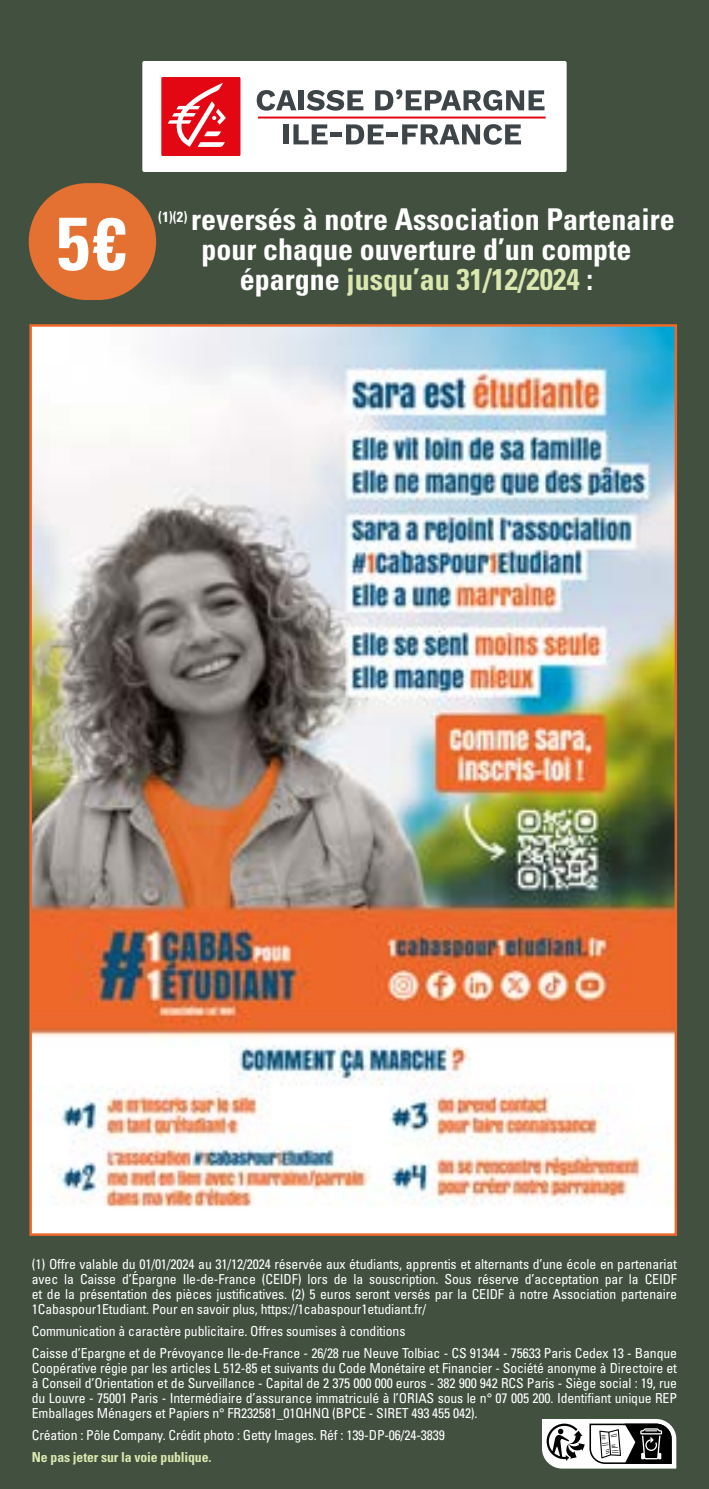
<style>
.page{position:relative;width:709px;height:1489px;background:#fff}
.page>*{position:absolute;margin:0;border:0;box-sizing:border-box;transform-origin:0 0}
.t1{font:700 condensed 75px "Univers";color:#fff}
.t2{font:700 condensed 30px/30px "Univers";color:#fff;text-align:center}
.t3{font:condensed 13.75px/15px "Univers";letter-spacing:-.01em;color:#fff;text-align:justify}
.t4{font:700 condensed 13.75px "Univers";letter-spacing:-.01em;color:#dbe7af}
.s1{color:#dbe7af}
</style>
<div class="page">
<div style="left:0;top:0;width:709px;height:1488px;background:#41503f"></div>
<svg style="left:542px;top:1419px;width:134px;height:49px;background:#a3a3a3"></svg>
<div style="left:142px;top:61px;width:424px;height:111px;background:#fff;border-radius:2px"></div>
<svg style="left:161px;top:77px;width:79px;height:79px;background:#e7303b"></svg>
<svg style="left:257px;top:90px;width:39px;height:21px"></svg>
<div style="left:299px;top:90px;width:5px;height:20px;background:#3d4548"></div>
<svg style="left:306px;top:90px;width:57px;height:21px"></svg>
<svg style="left:375px;top:89px;width:169px;height:22px"></svg>
<div style="left:284px;top:124px;width:5px;height:20px;background:#3d4548"></div>
<svg style="left:293px;top:124px;width:34px;height:20px"></svg>
<hr style="left:330px;top:132px;width:11px;height:4px;background:#3d4548">
<svg style="left:346px;top:124px;width:38px;height:20px"></svg>
<hr style="left:386px;top:132px;width:11px;height:4px;background:#3d4548">
<svg style="left:402px;top:124px;width:119px;height:21px"></svg>
<hr style="left:258px;top:116px;width:287px;height:2px;background:#e30613">
<img style="left:32px;top:327px;width:642px;height:905px">
<div style="left:29px;top:183px;width:127px;height:117px;background:#e47132;border-radius:58px"></div>
<p class="t1" style="left:56px;top:197px;width:71px">5€</p>
<p class="t2" style="left:158px;top:204px;width:518px"><sup>(1)(2)</sup> reversés à notre Association Partenaire</p>
<p class="t2" style="left:201px;top:234px;width:431px">pour chaque ouverture d’un compte épargne <span class="s1">jusqu’au 31/12/2024</span> :</p>
<p class="t3" style="left:32px;top:1256px;width:646px">(1) Offre valable du 01/01/2024 au 31/12/2024 réservée aux étudiants, apprentis et alternants d’une école en partenariat avec la Caisse d’Épargne Ile-de-France (CEIDF) lors de la souscription. Sous réserve d’acceptation par la CEIDF et de la présentation des pièces justificatives. (2) 5 euros seront versés par la CEIDF à notre Association partenaire 1Cabaspour1Etudiant. Pour en savoir plus, https://1cabaspour1etudiant.fr/</p>
<p class="t3" style="left:32px;top:1323px;width:375px">Communication à caractère publicitaire. Offres soumises à conditions</p>
<p class="t3" style="left:32px;top:1345px;width:646px">Caisse d’Epargne et de Prévoyance Ile-de-France - 26/28 rue Neuve Tolbiac - CS 91344 - 75633 Paris Cedex 13 - Banque Coopérative régie par les articles L 512-85 et suivants du Code Monétaire et Financier - Société anonyme à Directoire et à Conseil d’Orientation et de Surveillance - Capital de 2 375 000 000 euros - 382 900 942 RCS Paris - Siège social : 19, rue du Louvre - 75001 Paris - Intermédiaire d’assurance immatriculé à l’ORIAS sous le n° 07 005 200. Identifiant unique REP Emballages Ménagers et Papiers n° FR232581_01QHNQ (BPCE - SIRET 493 455 042).</p>
<p class="t3" style="left:32px;top:1427px;width:414px">Création : Pôle Company. Crédit photo : Getty Images. Réf : 139-DP-06/24-3839</p>
<p class="t4" style="left:32px;top:1448px;width:181px">Ne pas jeter sur la voie publique.</p>
</div>
